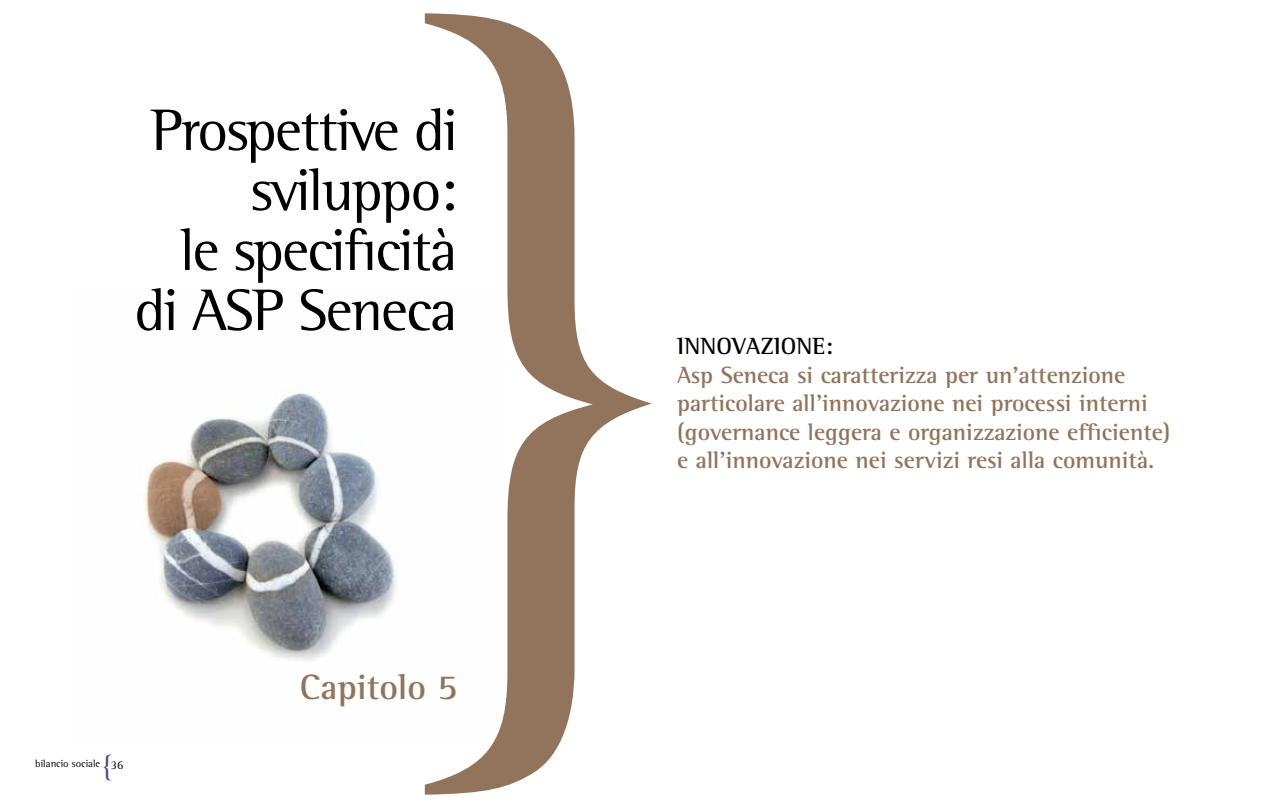
<style>
.page{position:relative;width:1263px;height:808px;background:#fff}
.page>*{position:absolute;margin:0;border:0;box-sizing:border-box;transform-origin:0 0}
.t1{font:60px/60px "Rotis Semi Serif Std";letter-spacing:-.03em;color:#000;text-align:right}
.t2{font:700 36px "Rotis Semi Serif Std";color:#92735b}
.t3{font:30px "STIX General";color:#414a87}
.t4{font:700 24px/28.5px "Rotis Semi Serif Std";color:#92735b}
.t5{font:700 24px "Rotis Semi Serif Std";color:#000}
.t6{font:12px "Rotis Semi Serif Std";color:#000}
.t7{font:10.5px "Rotis Semi Serif Std";color:#000}
</style>
<div class="page">
<img style="left:144px;top:392px;width:253px;height:269px">
<svg style="left:425px;top:13px;width:227px;height:782px"></svg>
<h1 class="t1" style="left:134px;top:100px;width:325px">Prospettive di sviluppo:<br>le specificità di aSP seneca</h1>
<p class="t7" style="left:35px;top:758px;width:66px">bilancio sociale</p>
<p class="t3" style="left:100px;top:744px;width:16px">{</p>
<p class="t6" style="left:111px;top:758px;width:14px">36</p>
<h2 class="t2" style="left:300px;top:665px;width:159px">Capitolo 5</h2>
<p class="t5" style="left:677px;top:332px;width:157px">Innovazione:</p>
<p class="t4" style="left:677px;top:360px;width:495px">Asp Seneca si caratterizza per un’attenzione particolare all’innovazione nei processi interni (governance leggera e organizzazione efficiente) e all’innovazione nei servizi resi alla comunità.</p>
</div>
